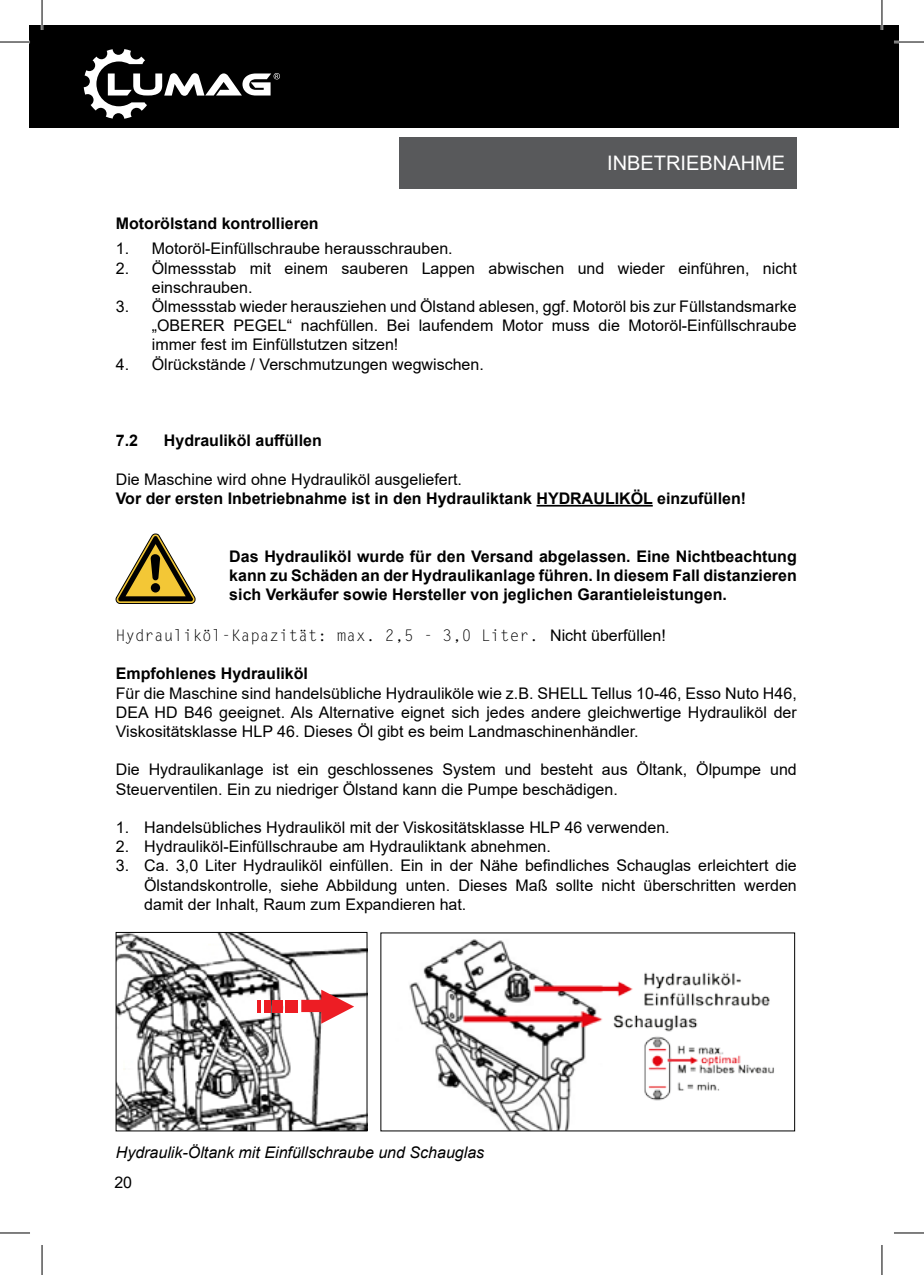
<style>
.page{position:relative;width:924px;height:1275px;background:#fff}
.page>*{position:absolute;margin:0;border:0;box-sizing:border-box;transform-origin:0 0}
.t1{font:20px "Arial";color:#fff}
.t2{font:16px/19.2px "Arial";color:#000;text-align:justify}
.t3{font:700 16px/19.2px "Arial";color:#000;text-align:justify}
.t4{font:16px "Letter Gothic Std";color:#000}
.t5{font:italic 16px "Arial";color:#000}
.s1{font-family:"Arial"}
</style>
<div class="page">
<div style="left:29px;top:25px;width:869px;height:103px;background:#000"></div>
<div style="left:399px;top:137px;width:397px;height:51px;background:#58595b"></div>
<hr style="left:536px;top:505px;width:116px;height:1px;background:#000">
<img style="left:118px;top:934px;width:247px;height:195px">
<div style="left:116px;top:932px;width:251px;height:199px;border:1px solid #000"></div>
<img style="left:409px;top:939px;width:365px;height:190px">
<svg style="left:116px;top:533px;width:79px;height:71px"></svg>
<svg style="left:84px;top:49px;width:196px;height:70px"></svg>
<svg style="left:301px;top:989px;width:53px;height:34px"></svg>
<div style="left:285px;top:1000px;width:13px;height:12px;background:#ed1d24"></div>
<div style="left:272px;top:1000px;width:10px;height:12px;background:#ed1d24"></div>
<div style="left:263px;top:1000px;width:7px;height:12px;background:#ed1d24"></div>
<hr style="left:257px;top:1000px;width:4px;height:12px;background:#ed1d24">
<hr style="left:0;top:41px;width:30px;height:2px;background:#fff">
<hr style="left:893px;top:41px;width:30px;height:2px;background:#fff">
<hr style="left:41px;top:0;width:2px;height:30px;background:#fff">
<hr style="left:880px;top:0;width:2px;height:30px;background:#fff">
<hr style="left:0;top:42px;width:30px;height:1px;background:#000">
<hr style="left:893px;top:42px;width:30px;height:1px;background:#000">
<hr style="left:0;top:1232px;width:30px;height:1px;background:#000">
<hr style="left:893px;top:1232px;width:30px;height:1px;background:#000">
<hr style="left:42px;top:0;width:1px;height:30px;background:#000">
<hr style="left:42px;top:1245px;width:1px;height:30px;background:#000">
<hr style="left:881px;top:0;width:1px;height:30px;background:#000">
<hr style="left:881px;top:1245px;width:1px;height:30px;background:#000">
<p class="t1" style="left:607px;top:149px;width:179px">INBETRIEBNAHME</p>
<p class="t3" style="left:116px;top:214px;width:204px">Motorölstand kontrollieren</p>
<p class="t2" style="left:116px;top:239px;width:338px">1. Motoröl-Einfüllschraube herausschrauben.</p>
<p class="t2" style="left:152px;top:258px;width:646px;text-indent:-36px">2. Ölmessstab mit einem sauberen Lappen abwischen und wieder einführen, nicht einschrauben.</p>
<p class="t2" style="left:152px;top:297px;width:646px;text-indent:-36px">3. Ölmessstab wieder herausziehen und Ölstand ablesen, ggf. Motoröl bis zur Füllstandsmarke „OBERER PEGEL“ nachfüllen. Bei laufendem Motor muss die Motoröl-Einfüllschraube immer fest im Einfüllstutzen sitzen!</p>
<p class="t2" style="left:116px;top:354px;width:369px">4. Ölrückstände / Verschmutzungen wegwischen.</p>
<p class="t3" style="left:116px;top:431px;width:24px">7.2</p>
<p class="t3" style="left:164px;top:431px;width:159px">Hydrauliköl auffüllen</p>
<p class="t2" style="left:116px;top:469px;width:347px">Die Maschine wird ohne Hydrauliköl ausgeliefert.</p>
<p class="t3" style="left:116px;top:489px;width:631px">Vor der ersten Inbetriebnahme ist in den Hydrauliktank HYDRAULIKÖL einzufüllen!</p>
<p class="t3" style="left:229px;top:546px;width:568px">Das Hydrauliköl wurde für den Versand abgelassen. Eine Nichtbeachtung kann zu Schäden an der Hydraulikanlage führen. In diesem Fall distanzieren sich Verkäufer sowie Hersteller von jeglichen Garantieleistungen.</p>
<p class="t4" style="left:116px;top:626px;width:551px">Hydrauliköl-Kapazität: max. 2,5 - 3,0 Liter. <span class="s1">Nicht überfüllen!</span></p>
<p class="t3" style="left:116px;top:664px;width:194px">Empfohlenes Hydrauliköl</p>
<p class="t2" style="left:116px;top:683px;width:682px">Für die Maschine sind handelsübliche Hydrauliköle wie z.B. SHELL Tellus 10-46, Esso Nuto H46, DEA HD B46 geeignet. Als Alternative eignet sich jedes andere gleichwertige Hydrauliköl der Viskositätsklasse HLP 46. Dieses Öl gibt es beim Landmaschinenhändler.</p>
<p class="t2" style="left:116px;top:760px;width:682px">Die Hydraulikanlage ist ein geschlossenes System und besteht aus Öltank, Ölpumpe und<br>Steuerventilen. Ein zu niedriger Ölstand kann die Pumpe beschädigen.</p>
<p class="t2" style="left:116px;top:817px;width:555px">1. Handelsübliches Hydrauliköl mit der Viskositätsklasse HLP 46 verwenden.</p>
<p class="t2" style="left:116px;top:837px;width:436px">2. Hydrauliköl-Einfüllschraube am Hydrauliktank abnehmen.</p>
<p class="t2" style="left:144px;top:856px;width:653px;text-indent:-28px">3. Ca. 3,0 Liter Hydrauliköl einfüllen. Ein in der Nähe befindliches Schauglas erleichtert die Ölstandskontrolle, siehe Abbildung unten. Dieses Maß sollte nicht überschritten werden damit der Inhalt, Raum zum Expandieren hat.</p>
<p class="t5" style="left:116px;top:1142px;width:370px">Hydraulik-Öltank mit Einfüllschraube und Schauglas</p>
<p class="t2" style="left:114px;top:1172px;width:19px">20</p>
</div>
